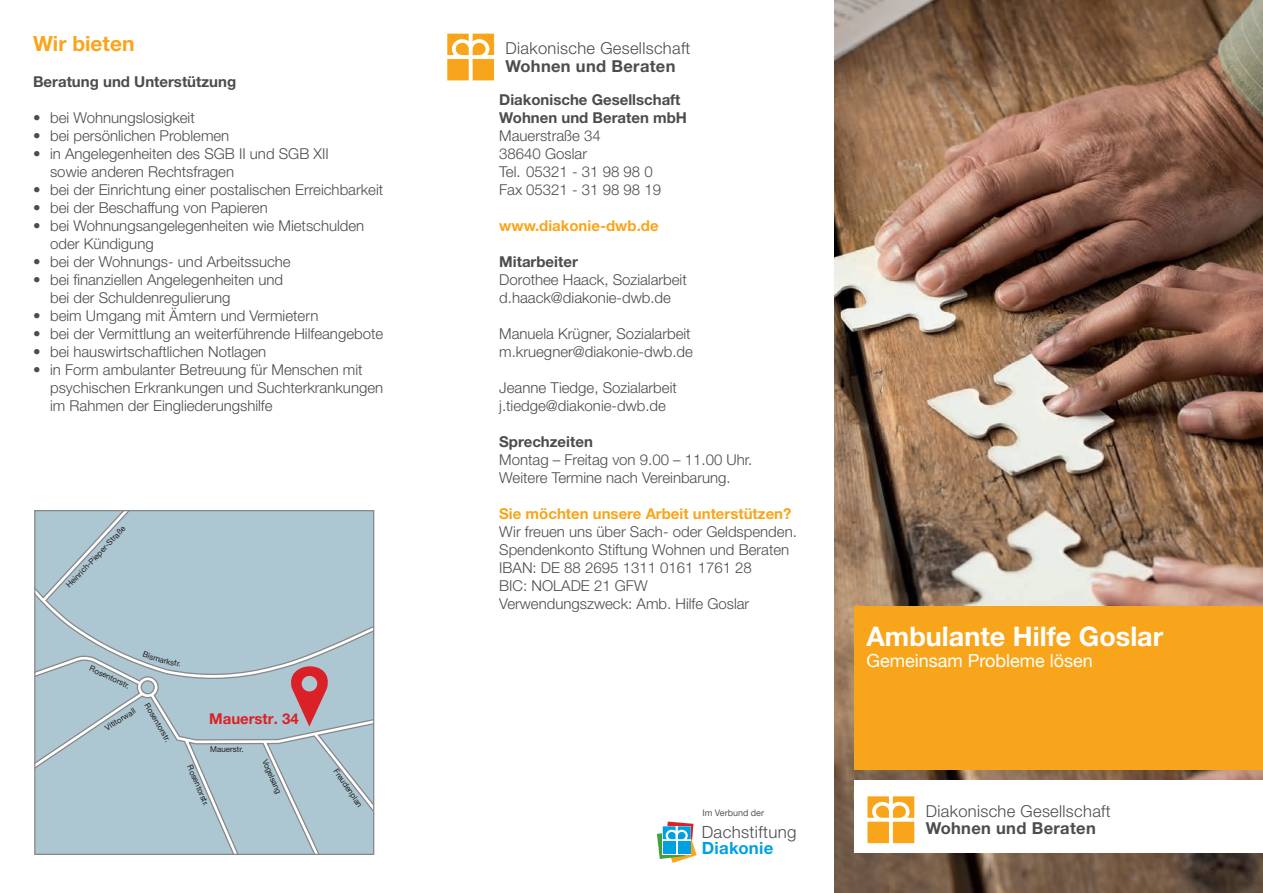
<style>
.page{position:relative;width:1263px;height:893px;background:#fff}
.page>*{position:absolute;margin:0;border:0;box-sizing:border-box;transform-origin:0 0}
.t1{font:700 27px "Helvetica Neue";color:#fff}
.t2{font:700 21px "Helvetica Neue";color:#f9a51b}
.t3{font:18px "Helvetica Neue";color:#fff}
.t4{font:300 16.8px "Helvetica Neue";letter-spacing:.02em;color:#4b4c4d}
.t5{font:700 16.8px "Helvetica Neue";letter-spacing:.02em;color:#00a1e3}
.t6{font:300 16.5px "Helvetica Neue";letter-spacing:.02em;color:#4b4c4d}
.t7{font:700 16.5px "Helvetica Neue";letter-spacing:.02em;color:#4b4c4d}
.t8{font:300 15px/18px "Helvetica Neue";color:#4b4c4d}
.t9{font:700 15px/18px "Helvetica Neue";color:#4b4c4d}
.t10{font:700 15px "Helvetica Neue";color:#f9a51b}
.t11{font:700 15px "Helvetica Neue";color:#da2128}
.t12{font:9px "Helvetica Neue";color:#57585a}
.t13{font:8.1px "Helvetica Neue";color:#231f20}
</style>
<div class="page">
<img style="left:834px;top:0;width:429px;height:892px">
<div style="left:854px;top:605px;width:409px;height:164px;background:#f9a51b"></div>
<div style="left:854px;top:780px;width:409px;height:72px;background:#fff"></div>
<svg style="left:657px;top:821px;width:40px;height:41px"></svg>
<div style="left:663px;top:841px;width:13px;height:13px;background:#00a1e3"></div>
<div style="left:678px;top:841px;width:13px;height:13px;background:#00a1e3"></div>
<svg style="left:867px;top:796px;width:47px;height:47px"></svg>
<svg style="left:447px;top:34px;width:47px;height:46px"></svg>
<svg style="left:36px;top:679px;width:336px;height:173px"></svg>
<div style="left:36px;top:512px;width:336px;height:167px;background:#adc7d2"></div>
<svg style="left:284px;top:658px;width:52px;height:68px"></svg>
<div style="left:302px;top:675px;width:15px;height:16px;background:#adc7d2;border-radius:50%"></div>
<div style="left:34px;top:510px;width:340px;height:344px;border:1px solid #87898c"></div>
<svg style="left:1259px;top:889px;width:4px;height:4px"></svg>
<svg style="left:143px;top:650px;width:37px;height:16px"></svg>
<h2 class="t2" style="left:33px;top:30px;width:103px">Wir bieten</h2>
<p class="t9" style="left:33px;top:72px;width:205px">Beratung und Unterstützung</p>
<p class="t8" style="left:33px;top:108px;width:163px">• bei Wohnungslosigkeit</p>
<p class="t8" style="left:33px;top:126px;width:198px">• bei persönlichen Problemen</p>
<p class="t8" style="left:50px;top:144px;width:280px;text-indent:-17px">• in Angelegenheiten des SGB II und SGB XII sowie anderen Rechtsfragen</p>
<p class="t8" style="left:33px;top:180px;width:352px">• bei der Einrichtung einer postalischen Erreichbarkeit</p>
<p class="t8" style="left:33px;top:198px;width:236px">• bei der Beschaffung von Papieren</p>
<p class="t8" style="left:50px;top:216px;width:316px;text-indent:-17px">• bei Wohnungsangelegenheiten wie Mietschulden oder Kündigung</p>
<p class="t8" style="left:33px;top:252px;width:259px">• bei der Wohnungs- und Arbeitssuche</p>
<p class="t8" style="left:50px;top:270px;width:235px;text-indent:-17px">• bei finanziellen Angelegenheiten und bei der Schuldenregulierung</p>
<p class="t8" style="left:33px;top:306px;width:287px">• beim Umgang mit Ämtern und Vermietern</p>
<p class="t8" style="left:33px;top:324px;width:352px">• bei der Vermittlung an weiterführende Hilfeangebote</p>
<p class="t8" style="left:33px;top:342px;width:235px">• bei hauswirtschaftlichen Notlagen</p>
<p class="t8" style="left:50px;top:360px;width:335px;text-indent:-17px">• in Form ambulanter Betreuung für Menschen mit psychischen Erkrankungen und Suchterkrankungen im Rahmen der Eingliederungshilfe</p>
<p class="t13" style="left:64px;top:582px;width:83px;rotate:-46deg">Heinrich-Pieper-Straße</p>
<p class="t13" style="left:92px;top:663px;width:45px;rotate:25deg">Rosentorstr.</p>
<p class="t13" style="left:103px;top:724px;width:36px;rotate:-32deg">Vititorwall</p>
<p class="t13" style="left:151px;top:701px;width:45px;rotate:60deg">Rosentorstr.</p>
<p class="t11" style="left:209px;top:707px;width:91px">Mauerstr. 34</p>
<p class="t13" style="left:210px;top:744px;width:35px;rotate:-1deg">Mauerstr.</p>
<p class="t13" style="left:194px;top:763px;width:45px;rotate:67deg">Rosentorstr.</p>
<p class="t13" style="left:269px;top:757px;width:39px;rotate:67deg">Vogelsang</p>
<p class="t13" style="left:339px;top:766px;width:46px;rotate:55deg">Freudenplan</p>
<p class="t6" style="left:506px;top:35px;width:186px">Diakonische Gesellschaft</p>
<p class="t7" style="left:505px;top:53px;width:172px">Wohnen und Beraten</p>
<p class="t9" style="left:499px;top:90px;width:189px">Diakonische Gesellschaft<br>Wohnen und Beraten mbH</p>
<p class="t8" style="left:499px;top:126px;width:163px">Mauerstraße 34<br>38640 Goslar<br>Tel. 05321 - 31 98 98 0<br>Fax 05321 - 31 98 98 19</p>
<p class="t10" style="left:499px;top:216px;width:161px">www.diakonie-dwb.de</p>
<p class="t9" style="left:499px;top:252px;width:80px">Mitarbeiter</p>
<p class="t8" style="left:499px;top:270px;width:189px">Dorothee Haack, Sozialarbeit d.haack@diakonie-dwb.de</p>
<p class="t8" style="left:499px;top:324px;width:195px">Manuela Krügner, Sozialarbeit m.kruegner@diakonie-dwb.de</p>
<p class="t8" style="left:499px;top:378px;width:179px">Jeanne Tiedge, Sozialarbeit j.tiedge@diakonie-dwb.de</p>
<p class="t9" style="left:499px;top:432px;width:95px">Sprechzeiten</p>
<p class="t8" style="left:499px;top:450px;width:255px">Montag – Freitag von 9.00 – 11.00 Uhr.<br>Weitere Termine nach Vereinbarung.</p>
<p class="t10" style="left:499px;top:504px;width:294px">Sie möchten unsere Arbeit unterstützen?</p>
<p class="t8" style="left:499px;top:522px;width:299px">Wir freuen uns über Sach- oder Geldspenden.<br>Spendenkonto Stiftung Wohnen und Beraten IBAN: DE 88 2695 1311 0161 1761 28<br>BIC: NOLADE 21 GFW<br>Verwendungszweck: Amb. Hilfe Goslar</p>
<h1 class="t1" style="left:866px;top:619px;width:298px">Ambulante Hilfe Goslar</h1>
<p class="t3" style="left:866px;top:647px;width:228px">Gemeinsam Probleme lösen</p>
<p class="t12" style="left:702px;top:806px;width:63px">Im Verbund der</p>
<p class="t6" style="left:926px;top:797px;width:186px">Diakonische Gesellschaft</p>
<p class="t7" style="left:926px;top:815px;width:172px">Wohnen und Beraten</p>
<p class="t4" style="left:702px;top:818px;width:96px">Dachstiftung</p>
<p class="t5" style="left:702px;top:835px;width:73px">Diakonie</p>
</div>
